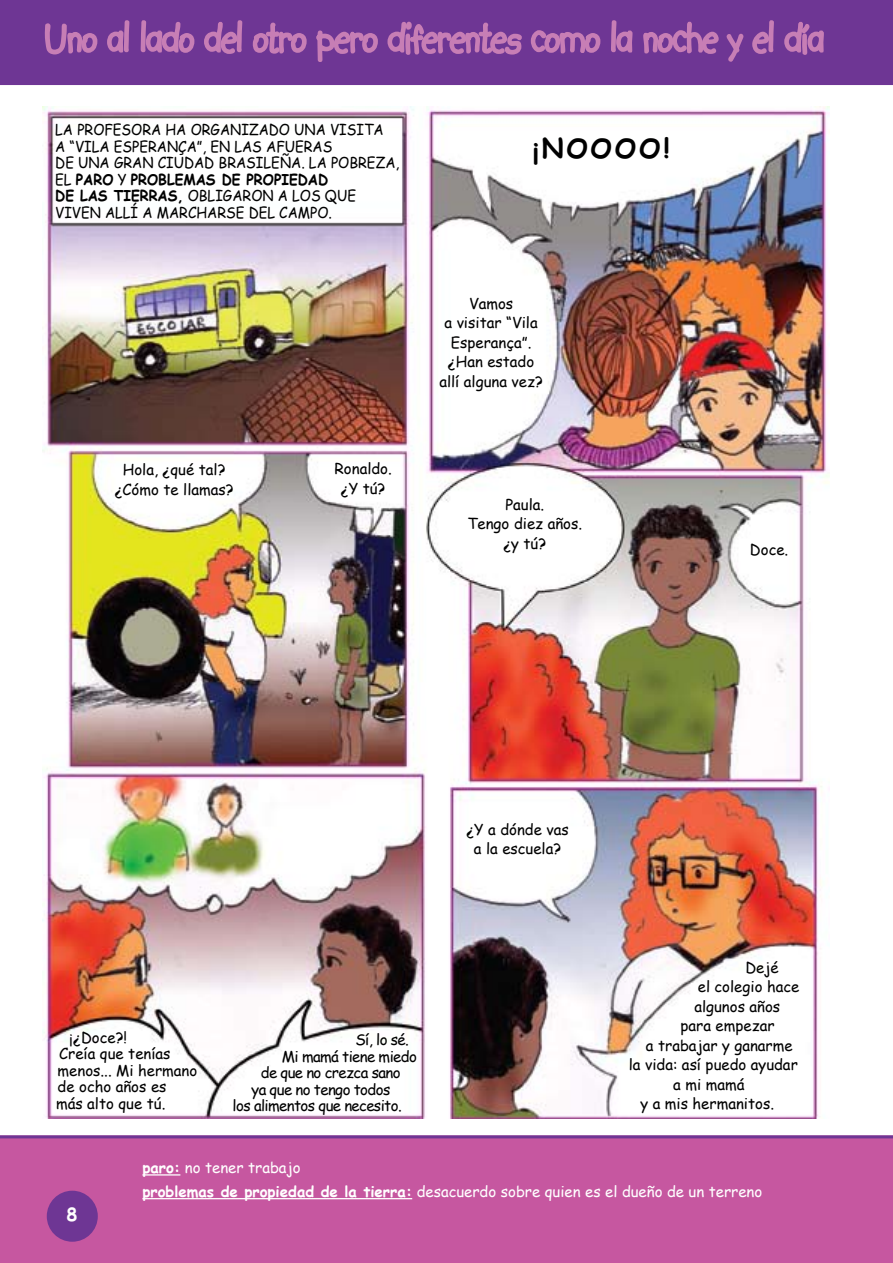
<style>
.page{position:relative;width:893px;height:1263px;background:#fff}
.page>*{position:absolute;margin:0;border:0;box-sizing:border-box;transform-origin:0 0}
.t1{font:700 27px "Comic Sans MS";letter-spacing:.1em;color:#000}
.t2{font:700 18px "Comic Sans MS";color:#fff}
.t3{font:15px/19.5px "Comic Sans MS";color:#000;text-align:center}
.t4{font:15px/16.5px "Comic Sans MS";color:#000;scale:.93 1}
.t5{font:15px/23.7px "Comic Sans MS";color:#fff}
.t6{font:15px "Comic Sans MS";letter-spacing:-.04em;color:#000}
.s1{font-weight:700}
.s2{font-style:inherit}
</style>
<div class="page">
<div style="left:0;top:0;width:893px;height:85px;background:#6e3694"></div>
<svg style="left:43px;top:21px;width:56px;height:36px;background:#8d4f9f"></svg>
<svg style="left:105px;top:18px;width:26px;height:37px"></svg>
<svg style="left:139px;top:18px;width:57px;height:37px;background:#9253a1"></svg>
<svg style="left:202px;top:18px;width:42px;height:38px;background:#9253a1"></svg>
<svg style="left:251px;top:21px;width:58px;height:34px;background:#8f51a0"></svg>
<svg style="left:315px;top:27px;width:65px;height:38px;background:#8c4e9f"></svg>
<svg style="left:386px;top:19px;width:137px;height:38px;background:#9152a0"></svg>
<svg style="left:529px;top:28px;width:73px;height:27px;background:#9556a2"></svg>
<svg style="left:609px;top:18px;width:25px;height:37px"></svg>
<svg style="left:642px;top:18px;width:134px;height:45px;background:#85499c"></svg>
<svg style="left:782px;top:20px;width:43px;height:36px;background:#9354a1"></svg>
<div style="left:0;top:1138px;width:893px;height:125px;background:#c657a0"></div>
<div style="left:47px;top:1191px;width:51px;height:51px;background:#6e3694;border-radius:50%"></div>
<hr style="left:142px;top:1174px;width:38px;height:1px;background:#fff">
<hr style="left:142px;top:1198px;width:270px;height:1px;background:#fff">
<hr style="left:0;top:1135px;width:893px;height:3px;background:#6e3694">
<img style="left:43px;top:106px;width:786px;height:1012px">
<p class="t4" style="left:55px;top:121px;width:372px">LA PROFESORA HA ORGANIZADO UNA VISITA<br>A “VILA ESPERANÇA”, EN LAS AFUERAS<br>DE UNA GRAN CIUDAD BRASILEÑA. LA POBREZA, EL <span class="s1">PARO</span> Y <span class="s1">PROBLEMAS DE PROPIEDAD<br>DE LAS TIERRAS,</span> OBLIGARON A LOS QUE VIVEN ALLÍ A MARCHARSE DEL CAMPO.</p>
<p class="t3" style="left:115px;top:459px;width:120px">Hola, ¿qué tal? ¿Cómo te llamas?</p>
<p class="t3" style="left:334px;top:459px;width:59px">Ronaldo. ¿Y tú?</p>
<h1 class="t1" style="left:533px;top:128px;width:139px">¡NOOOO!</h1>
<p class="t3" style="left:439px;top:293px;width:105px">Vamos<br>a visitar “Vila<br>Esperança”. ¿Han estado allí alguna vez?</p>
<p class="t3" style="left:467px;top:494px;width:116px">Paula.<br>Tengo diez años. ¿y tú?</p>
<p class="t3" style="left:750px;top:539px;width:40px">Doce.</p>
<p class="t3" style="left:466px;top:819px;width:104px">¿Y a dónde vas a la escuela?</p>
<p class="t3" style="left:56px;top:1028px;width:143px;line-height:16.5px;text-align:left;text-indent:13px"><span class="s2">¡</span>¿Doce?!<br>Creía que tenías menos... Mi hermano de ocho años es<br>más alto que tú.</p>
<p class="t3" style="left:355px;top:1029px;width:55px">Sí, lo sé.</p>
<p class="t6" style="left:282px;top:1045px;width:137px">Mi mamá tiene miedo</p>
<p class="t6" style="left:261px;top:1062px;width:141px">de que no crezca sano</p>
<p class="t6" style="left:251px;top:1078px;width:140px">ya que no tengo todos</p>
<p class="t6" style="left:233px;top:1095px;width:171px">los alimentos que necesito.</p>
<p class="t3" style="left:745px;top:957px;width:35px">Dejé</p>
<p class="t3" style="left:698px;top:976px;width:103px">el colegio hace</p>
<p class="t3" style="left:694px;top:996px;width:87px">algunos años</p>
<p class="t3" style="left:680px;top:1015px;width:96px">para empezar</p>
<p class="t3" style="left:646px;top:1035px;width:148px">a trabajar y ganarme</p>
<p class="t3" style="left:629px;top:1054px;width:171px">la vida: así puedo ayudar</p>
<p class="t3" style="left:673px;top:1074px;width:73px">a mi mamá</p>
<p class="t3" style="left:640px;top:1093px;width:135px">y a mis hermanitos.</p>
<p class="t2" style="left:67px;top:1201px;width:12px">8</p>
<p class="t5" style="left:142px;top:1155px;width:621px"><span class="s1">paro:</span> no tener trabajo<br><span class="s1">problemas de propiedad de la tierra:</span> desacuerdo sobre quien es el dueño de un terreno</p>
</div>
